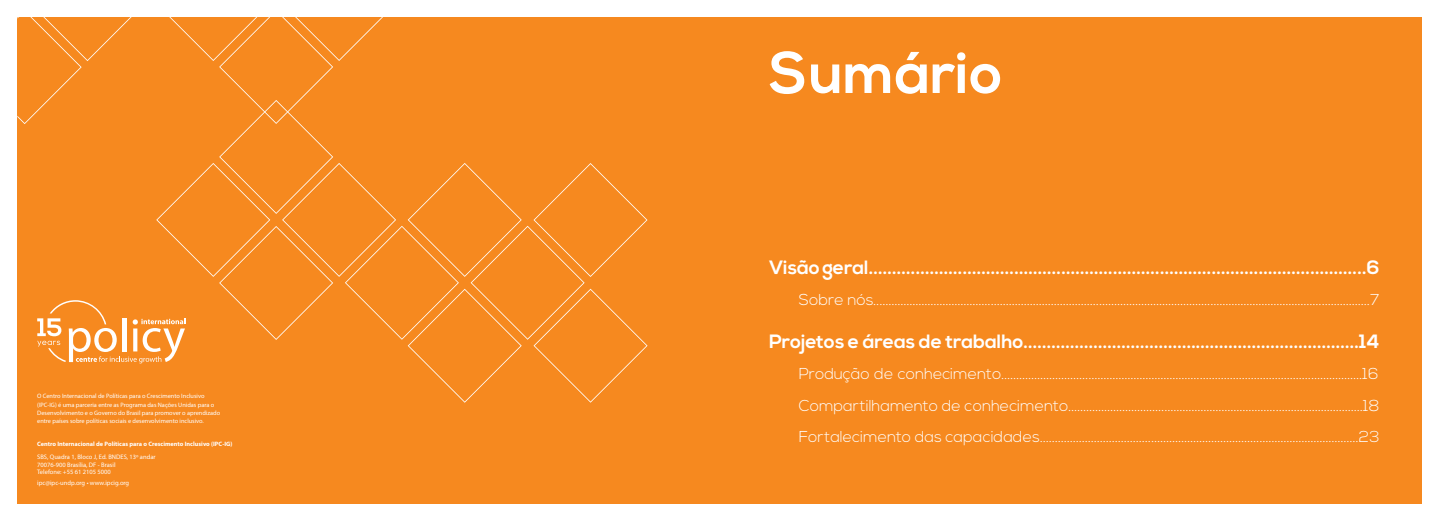
<style>
.page{position:relative;width:1439px;height:521px;background:#fff}
.page>*{position:absolute;margin:0;border:0;box-sizing:border-box;transform-origin:0 0}
.Summary{font:700 57.84px "Nexa";color:#fff}
.t1{font:700 19.25px "Nexa";color:#fff}
.t2{font:300 15.75px "Nexa";color:#fff}
.t3{font:6.48px "Myriad Pro";color:#fff}
.EXPEDIENTE{font:6.3px/8.2px "Myriad Pro";color:#fff}
.EXPEDIENTE-2{font:700 6.3px "Myriad Pro";color:#fff}
</style>
<div class="page">
<div style="left:17px;top:17px;width:1404px;height:487px;background:#f6891f"></div>
<svg style="left:17px;top:17px;width:630px;height:386px"></svg>
<p class="EXPEDIENTE" style="left:37px;top:392px;width:184px">O Centro Internacional de Políticas para o Crescimento Inclusivo (IPC-IG) é uma parceria entre as Programa das Nações Unidas para o Desenvolvimento e o Governo do Brasil para promover o aprendizado entre países sobre políticas sociais e desenvolvimento inclusivo.</p>
<p class="EXPEDIENTE-2" style="left:37px;top:439px;width:197px">Centro Internacional de Políticas para o Crescimento Inclusivo (IPC-IG)</p>
<p class="t3" style="left:37px;top:453px;width:120px">SBS, Quadra 1, Bloco J, Ed. BNDES, 13º andar</p>
<p class="t3" style="left:37px;top:460px;width:80px">70076-900 Brasília, DF - Brasil</p>
<p class="t3" style="left:37px;top:468px;width:75px">Telefone: +55 61 2105 5000</p>
<p class="t3" style="left:37px;top:478px;width:94px">ipc@ipc-undp.org • www.ipcig.org</p>
<p class="Summary" style="left:769px;top:40px;width:235px">Sumário</p>
<p class="t1" style="left:769px;top:256px;width:612px">Visão geral..........................................................................................................6</p>
<p class="t2" style="left:799px;top:291px;width:582px">Sobre nós.....................................................................................................................................................................7</p>
<p class="t1" style="left:769px;top:330px;width:612px">Projetos e áreas de trabalho........................................................................14</p>
<p class="t2" style="left:799px;top:365px;width:581px">Produção de conhecimento........................................................................................................................16</p>
<p class="t2" style="left:799px;top:396px;width:582px">Compartilhamento de conhecimento..................................................................................................18</p>
<p class="t2" style="left:799px;top:428px;width:582px">Fortalecimento das capacidades..........................................................................................................23</p>
</div>
